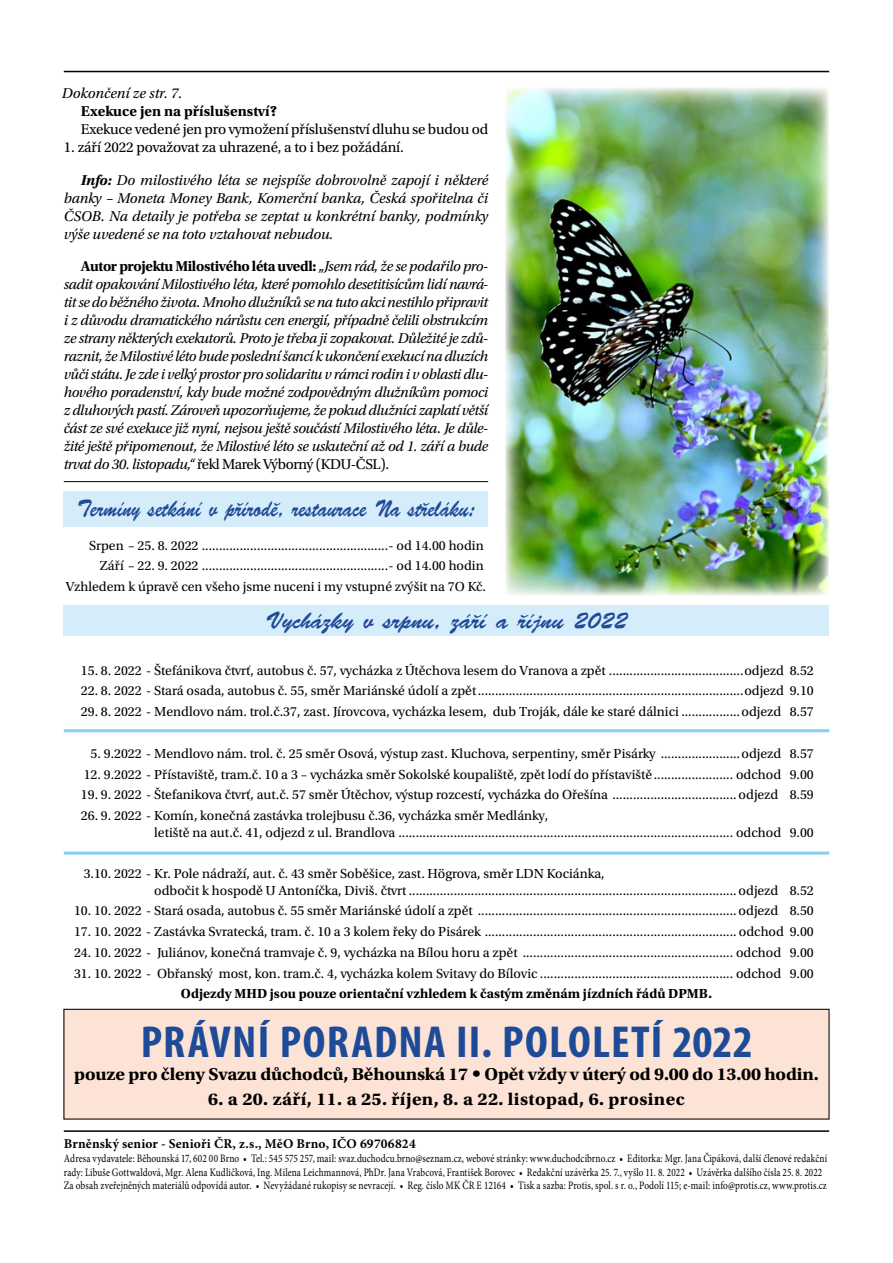
<style>
.page{position:relative;width:893px;height:1263px;background:#fff}
.page>*{position:absolute;margin:0;border:0;box-sizing:border-box;transform-origin:0 0}
.t1{font:700 condensed 45px "Myriad Pro";letter-spacing:.025em;color:#1e4b98;scale:1.05 1}
.t2{font:24px "Banff";color:#1e4b98;scale:.8 1}
.t3{font:24px "Banff";color:#1e4b98}
.t4{font:700 18px "Utopia Std";letter-spacing:-.005em;color:#000;scale:1.05 1}
.t5{font:700 18px "Utopia Std";letter-spacing:.02em;color:#000;scale:1.05 1}
.t6{font:italic 15px/18px "Utopia Std";letter-spacing:-.015em;color:#000;text-align:justify}
.t7{font:15px "Utopia Std";letter-spacing:-.01em;color:#000}
.t8{font:700 15px "Utopia Std";color:#000}
.t9{font:13.8px/16.5px "Utopia Std";color:#000}
.t10{font:700 13.8px "Utopia Std";color:#000}
.t11{font:700 13.5px "Minion Pro";letter-spacing:.015em;color:#000}
.t12{font:11.4px/13.6px "Minion Pro";letter-spacing:.01em;color:#000;scale:.82 1}
.s1{font-weight:700}
.s2{font-weight:700;font-style:normal}
.s3{font-style:normal}
.s4{font-family:"Helvetica Neue LT Pro";font-weight:400}
</style>
<div class="page">
<hr style="left:64px;top:1130px;width:765px;height:2px;background:#000">
<div style="left:64px;top:605px;width:765px;height:30px;background:#d5edfa"></div>
<div style="left:64px;top:491px;width:424px;height:36px;background:#d5edfa"></div>
<hr style="left:64px;top:851px;width:765px;height:3px;background:#84d0f0">
<hr style="left:64px;top:729px;width:765px;height:3px;background:#84d0f0">
<div style="left:64px;top:1009px;width:765px;height:110px;background:#fce3d6"></div>
<div style="left:63px;top:1009px;width:767px;height:110px;border:1px solid #000"></div>
<hr style="left:64px;top:71px;width:765px;height:1px;background:#000">
<img style="left:505px;top:88px;width:324px;height:507px">
<hr style="left:64px;top:481px;width:424px;height:1px;background:#000">
<p class="t6" style="left:62px;top:84px;width:122px">Dokončení ze str. 7.</p>
<p class="t8" style="left:81px;top:103px;width:198px">Exekuce jen na příslušenství?</p>
<p class="t7" style="left:81px;top:121px;width:409px">Exekuce vedené jen pro vymožení příslušenství dluhu se budou od</p>
<p class="t7" style="left:64px;top:139px;width:342px">1. září 2022 považovat za uhrazené, a to i bez požádání.</p>
<p class="t6" style="left:64px;top:172px;width:426px;text-indent:17px"><span class="s1">Info:</span> Do milostivého léta se nejspíše dobrovolně zapojí i některé banky – Moneta Money Bank, Komerční banka, Česká spořitelna či ČSOB. Na detaily je potřeba se zeptat u konkrétní banky, podmínky výše uvedené se na toto vztahovat nebudou.</p>
<p class="t6" style="left:64px;top:257px;width:426px;text-indent:17px"><span class="s2">Autor projektu Milostivého léta uvedl:</span> „Jsem rád, že se podařilo pro&shy;sadit opakování Milostivého léta, které pomohlo desetitisícům lidí navrá&shy;tit se do běžného života. Mnoho dlužníků se na tuto akci nestihlo připravit i z důvodu dramatického nárůstu cen energií, případně čelili obstrukcím ze strany některých exekutorů. Proto je třeba ji zopakovat. Důležité je zdů&shy;raznit, že Milostivé léto bude poslední šancí k ukončení exekucí na dluzích vůči státu. Je zde i velký prostor pro solidaritu v rámci rodin i v oblasti dlu&shy;hového poradenství, kdy bude možné zodpovědným dlužníkům pomoci z dluhových pastí. Zároveň upozorňujeme, že pokud dlužníci zaplatí větší část ze své exekuce již nyní, nejsou ještě součástí Milostivého léta. Je důle&shy;žité ještě připomenout, že Milostivé léto se uskuteční až od 1. září a bude trvat do 30. listopadu,“ <span class="s3">řekl Marek Výborný (KDU-‑ ČSL).</span></p>
<h2 class="t2" style="left:78px;top:495px;width:497px">Termíny setkání v přírodě, restaurace Na střeláku:</h2>
<p class="t9" style="left:66px;top:535px;width:421px;line-height:20.7px;text-align:right">Srpen – 25. 8. 2022 ......................................................- od 14.00 hodin<br>Září – 22. 9. 2022 ......................................................- od 14.00 hodin<br>Vzhledem k úpravě cen všeho jsme nuceni i my vstupné zvýšit na 7O Kč.</p>
<h2 class="t3" style="left:266px;top:606px;width:363px">Vycházky v srpnu, září a říjnu 2022</h2>
<p class="t9" style="left:81px;top:662px;width:734px">15. 8. 2022 - Štefánikova čtvrť, autobus č. 57, vycházka z Útěchova lesem do Vranova a zpět .......................................odjezd 8.52</p>
<p class="t9" style="left:81px;top:683px;width:734px">22. 8. 2022 - Stará osada, autobus č. 55, směr Mariánské údolí a zpět.............................................................................odjezd 9.10</p>
<p class="t9" style="left:81px;top:704px;width:734px">29. 8. 2022 - Mendlovo nám. trol.č.37, zast. Jírovcova, vycházka lesem, dub Troják, dále ke staré dálnici .................odjezd 8.57</p>
<p class="t9" style="left:91px;top:745px;width:725px">5. 9.2022 - Mendlovo nám. trol. č. 25 směr Osová, výstup zast. Kluchova, serpentiny, směr Pisárky .......................odjezd 8.57</p>
<p class="t9" style="left:84px;top:766px;width:732px">12. 9.2022 - Přístaviště, tram.č. 10 a 3 – vycházka směr Sokolské koupaliště, zpět lodí do přístaviště....................... odchod 9.00</p>
<p class="t9" style="left:81px;top:787px;width:734px">19. 9. 2022 - Štefanikova čtvrť, aut.č. 57 směr Útěchov, výstup rozcestí, vycházka do Ořešína .................................... odjezd 8.59</p>
<p class="t9" style="left:154px;top:807px;width:661px;text-indent:-73px">26. 9. 2022 - Komín, konečná zastávka trolejbusu č.36, vycházka směr Medlánky,<br>letiště na aut.č. 41, odjezd z ul. Brandlova ................................................................................................. odchod 9.00</p>
<p class="t9" style="left:154px;top:865px;width:661px;text-indent:-70px">3.10. 2022 - Kr. Pole nádraží, aut. č. 43 směr Soběšice, zast. Högrova, směr LDN Kociánka,<br>odbočit k hospodě U Antoníčka, Diviš. čtvrt ............................................................................................... odjezd 8.52</p>
<p class="t9" style="left:74px;top:903px;width:741px">10. 10. 2022 - Stará osada, autobus č. 55 směr Mariánské údolí a zpět ........................................................................... odjezd 8.50</p>
<p class="t9" style="left:74px;top:923px;width:741px">17. 10. 2022 - Zastávka Svratecká, tram. č. 10 a 3 kolem řeky do Pisárek ......................................................................... odchod 9.00</p>
<p class="t9" style="left:74px;top:944px;width:741px">24. 10. 2022 - Juliánov, konečná tramvaje č. 9, vycházka na Bílou horu a zpět ............................................................. odchod 9.00</p>
<p class="t9" style="left:74px;top:965px;width:741px">31. 10. 2022 - Obřanský most, kon. tram.č. 4, vycházka kolem Svitavy do Bílovic ........................................................ odchod 9.00</p>
<p class="t10" style="left:181px;top:986px;width:533px">Odjezdy MHD jsou pouze orientační vzhledem k častým změnám jízdních řádů DPMB.</p>
<h1 class="t1" style="left:141px;top:1013px;width:584px">PRÁVNÍ PORADNA II. POLOLETÍ 2022</h1>
<h3 class="t4" style="left:74px;top:1064px;width:710px">pouze pro členy Svazu důchodců, Běhounská 17 <span class="s4">•</span> Opět vždy v úterý od 9.00 do 13.00 hodin.</h3>
<h3 class="t5" style="left:208px;top:1089px;width:456px">6. a 20. září, 11. a 25. říjen, 8. a 22. listopad, 6. prosinec</h3>
<p class="t11" style="left:64px;top:1134px;width:354px">Brněnský senior - Senioři ČR, z.s., MěO Brno, IČO 69706824</p>
<p class="t12" style="left:64px;top:1151px;width:932px">Adresa vydavatele: Běhounská 17, 602 00 Brno • Tel.: 545 575 257, mail: svaz.duchodcu.brno@seznam.cz, webové stránky: www.duchodcibrno.cz • Editorka: Mgr. Jana Čipáková, další členové redakční rady: Libuše Gottwaldová, Mgr. Alena Kudličková, Ing. Milena Leichmannová, PhDr. Jana Vrabcová, František Borovec • Redakční uzávěrka 25. 7., vyšlo 11. 8. 2022 • Uzávěrka dalšího čísla 25. 8. 2022<br>Za obsah zveřejněných materiálů odpovídá autor. • Nevyžádané rukopisy se nevracejí. • Reg. číslo MK ČR E 12164 • Tisk a sazba: Protis, spol. s r. o., Podolí 115; e-mail: info@protis.cz, www.protis.cz</p>
</div>
